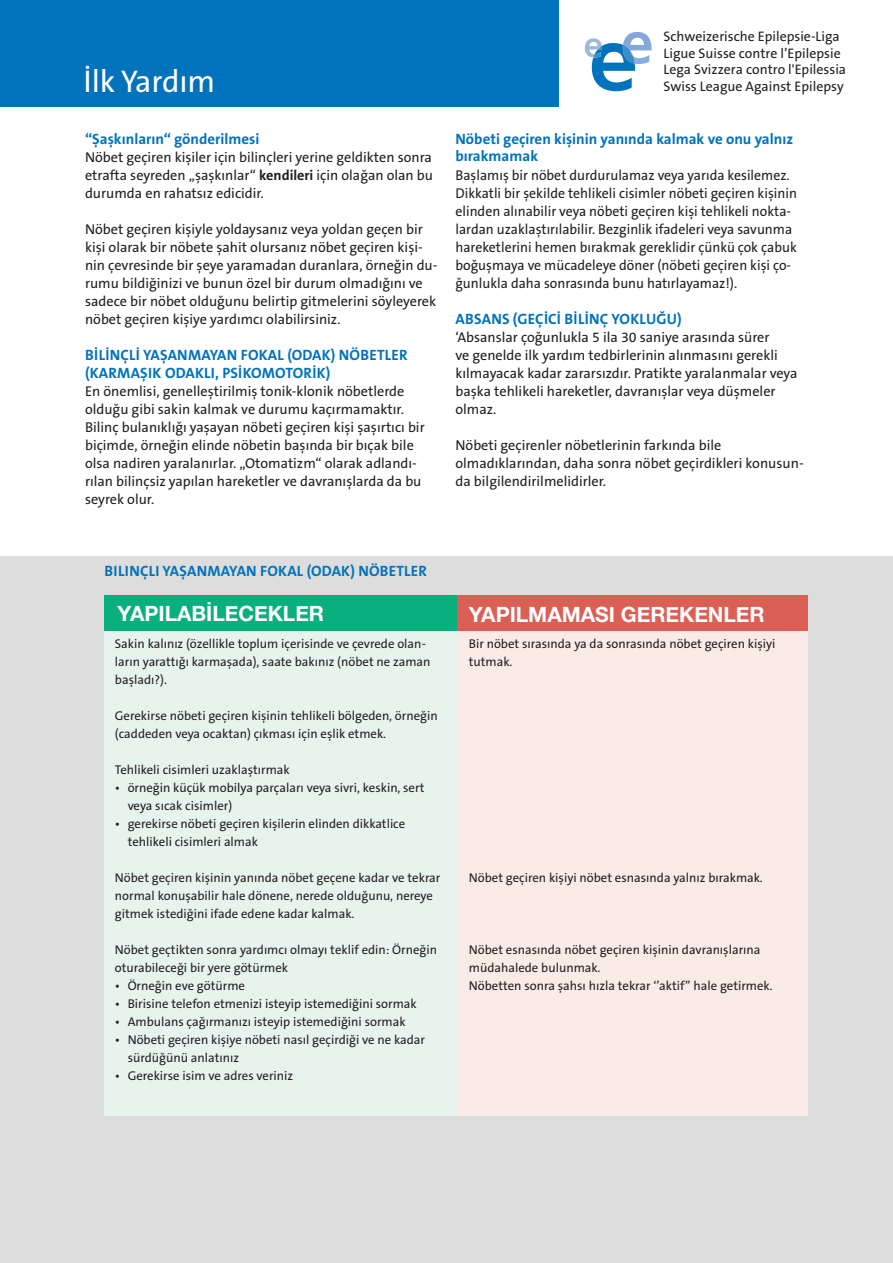
<style>
.page{position:relative;width:893px;height:1263px;background:#fff}
.page>*{position:absolute;margin:0;border:0;box-sizing:border-box;transform-origin:0 0}
.t1{font:31.5px "The Sans B W5 Plain";letter-spacing:-.005em;color:#fff}
.t2{font:700 21px "Helvetica Neue";color:#fff}
.t3{font:700 15px/18px "The Sans B W7";letter-spacing:.01em;color:#0073bc}
.t4{font:14.25px/18px "The Sans B W5 Plain";color:#231f20}
.t5{font:13.8px/16.6px "The Sans B W5 Plain";color:#231f20}
.t6{font:12.75px/18px "The Sans B W5 Plain";color:#231f20}
.s1{font-family:"The Sans B W7";font-weight:700}
</style>
<div class="page">
<div style="left:0;top:556px;width:893px;height:707px;background:#dedddd"></div>
<div style="left:0;top:0;width:558px;height:106px;background:#0073bc"></div>
<div style="left:455px;top:598px;width:353px;height:518px;background:#fbebe6"></div>
<div style="left:455px;top:595px;width:353px;height:36px;background:#db5f55"></div>
<div style="left:104px;top:631px;width:353px;height:485px;background:#e7f4ee"></div>
<div style="left:104px;top:595px;width:353px;height:36px;background:#09af7c"></div>
<svg style="left:585px;top:32px;width:67px;height:59px"></svg>
<h1 class="t1" style="left:84px;top:61px;width:133px">İlk Yardım</h1>
<p class="t3" style="left:85px;top:130px;width:176px">“Şaşkınların“ gönderilmesi</p>
<p class="t4" style="left:85px;top:148px;width:350px;text-align:justify">Nöbet geçiren kişiler için bilinçleri yerine geldikten sonra etrafta seyreden „şaşkınlar“ <span class="s1">kendileri</span> için olağan olan bu durumda en rahatsız edicidir.</p>
<p class="t4" style="left:85px;top:220px;width:354px">Nöbet geçiren kişiyle yoldaysanız veya yoldan geçen bir kişi olarak bir nöbete şahit olursanız nöbet geçiren kişi&shy;nin çevresinde bir şeye yaramadan duranlara, örneğin du&shy;rumu bildiğinizi ve bunun özel bir durum olmadığını ve sadece bir nöbet olduğunu belirtip gitmelerini söyleyerek nöbet geçiren kişiye yardımcı olabilirsiniz.</p>
<p class="t3" style="left:85px;top:346px;width:324px">BILINÇLI YAŞANMAYAN FOKAL (ODAK) NÖBETLER (KARMAŞIK ODAKLI, PSIKOMOTORIK)</p>
<p class="t4" style="left:85px;top:382px;width:341px">En önemlisi, genelleştirilmiş tonik-klonik nöbetlerde olduğu gibi sakin kalmak ve durumu kaçırmamaktır.<br>Bilinç bulanıklığı yaşayan nöbeti geçiren kişi şaşırtıcı bir biçimde, örneğin elinde nöbetin başında bir bıçak bile olsa nadiren yaralanırlar. „Otomatizm“ olarak adlandı&shy;rılan bilinçsiz yapılan hareketler ve davranışlarda da bu seyrek olur.</p>
<p class="t5" style="left:663px;top:28px;width:184px">Schweizerische Epilepsie-Liga<br>Ligue Suisse contre l’Epilepsie<br>Lega Svizzera contro l'Epilessia<br>Swiss League Against Epilepsy</p>
<p class="t3" style="left:455px;top:131px;width:339px;line-height:16.5px">Nöbeti geçiren kişinin yanında kalmak ve onu yalnız bırakmamak</p>
<p class="t4" style="left:455px;top:166px;width:343px">Başlamış bir nöbet durdurulamaz veya yarıda kesilemez.<br>Dikkatli bir şekilde tehlikeli cisimler nöbeti geçiren kişinin elinden alınabilir veya nöbeti geçiren kişi tehlikeli nokta&shy;lardan uzaklaştırılabilir. Bezginlik ifadeleri veya savunma hareketlerini hemen bırakmak gereklidir çünkü çok çabuk boğuşmaya ve mücadeleye döner (nöbeti geçiren kişi ço&shy;ğunlukla daha sonrasında bunu hatırlayamaz!).</p>
<p class="t3" style="left:456px;top:310px;width:228px">ABSANS (GEÇICI BILINÇ YOKLUĞU)</p>
<p class="t4" style="left:455px;top:328px;width:344px">‘Absanslar çoğunlukla 5 ila 30 saniye arasında sürer<br>ve genelde ilk yardım tedbirlerinin alınmasını gerekli kılmayacak kadar zararsızdır. Pratikte yaralanmalar veya başka tehlikeli hareketler, davranışlar veya düşmeler olmaz.</p>
<p class="t4" style="left:455px;top:436px;width:350px">Nöbeti geçirenler nöbetlerinin farkında bile olmadıklarından, daha sonra nöbet geçirdikleri konusun&shy;da bilgilendirilmelidirler.</p>
<p class="t3" style="left:105px;top:562px;width:324px">BILINÇLI YAŞANMAYAN FOKAL (ODAK) NÖBETLER</p>
<h2 class="t2" style="left:118px;top:597px;width:208px">YAPILABİLECEKLER</h2>
<p class="t6" style="left:115px;top:635px;width:317px">Sakin kalınız (özellikle toplum içerisinde ve çevrede olan&shy;ların yarattığı karmaşada), saate bakınız (nöbet ne zaman başladı?).</p>
<p class="t6" style="left:115px;top:707px;width:324px">Gerekirse nöbeti geçiren kişinin tehlikeli bölgeden, örneğin (caddeden veya ocaktan) çıkması için eşlik etmek.</p>
<p class="t6" style="left:115px;top:761px;width:176px">Tehlikeli cisimleri uzaklaştırmak</p>
<p class="t6" style="left:128px;top:779px;width:298px;text-indent:-13px">• örneğin küçük mobilya parçaları veya sivri, keskin, sert veya sıcak cisimler)</p>
<p class="t6" style="left:128px;top:815px;width:279px;text-indent:-13px">• gerekirse nöbeti geçiren kişilerin elinden dikkatlice tehlikeli cisimleri almak</p>
<p class="t6" style="left:115px;top:869px;width:327px">Nöbet geçiren kişinin yanında nöbet geçene kadar ve tekrar normal konuşabilir hale dönene, nerede olduğunu, nereye gitmek istediğini ifade edene kadar kalmak.</p>
<p class="t6" style="left:115px;top:941px;width:324px">Nöbet geçtikten sonra yardımcı olmayı teklif edin: Örneğin oturabileceği bir yere götürmek</p>
<p class="t6" style="left:115px;top:977px;width:132px">• Örneğin eve götürme</p>
<p class="t6" style="left:115px;top:995px;width:303px">• Birisine telefon etmenizi isteyip istemediğini sormak</p>
<p class="t6" style="left:115px;top:1013px;width:292px">• Ambulans çağırmanızı isteyip istemediğini sormak</p>
<p class="t6" style="left:128px;top:1031px;width:299px;text-indent:-13px">• Nöbeti geçiren kişiye nöbeti nasıl geçirdiği ve ne kadar sürdüğünü anlatınız</p>
<p class="t6" style="left:115px;top:1067px;width:180px">• Gerekirse isim ve adres veriniz</p>
<h2 class="t2" style="left:469px;top:598px;width:297px">YAPILMAMASI GEREKENLER</h2>
<p class="t6" style="left:469px;top:635px;width:308px">Bir nöbet sırasında ya da sonrasında nöbet geçiren kişiyi tutmak.</p>
<p class="t6" style="left:469px;top:869px;width:295px">Nöbet geçiren kişiyi nöbet esnasında yalnız bırakmak.</p>
<p class="t6" style="left:469px;top:941px;width:305px">Nöbet esnasında nöbet geçiren kişinin davranışlarına müdahalede bulunmak.<br>Nöbetten sonra şahsı hızla tekrar ‘’aktif’’ hale getirmek.</p>
</div>
